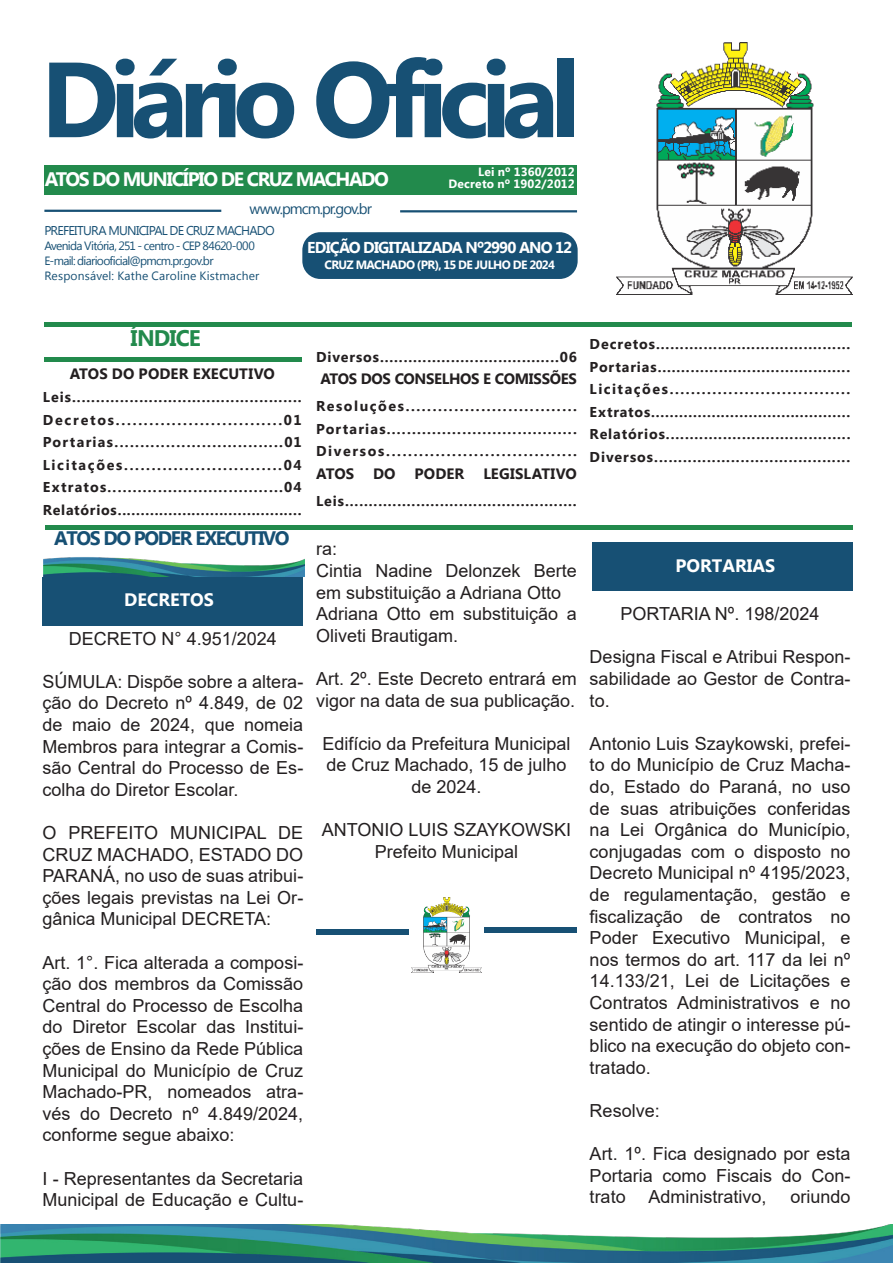
<style>
.page{position:relative;width:893px;height:1263px;background:#fff}
.page>*{position:absolute;margin:0;border:0;box-sizing:border-box;transform-origin:0 0}
.t1{font:700 106.5px "Myanmar Text";letter-spacing:-.085em;color:#175074}
.t2{font:700 22.5px "Myanmar Text";letter-spacing:-.04em;color:#228a4c}
.t3{font:700 19.5px "Myanmar Text";letter-spacing:-.075em;color:#fff}
.t4{font:700 19.5px "Myanmar Text";letter-spacing:-.07em;color:#175074}
.t5{font:18px/21.6px "Arial";color:#231f20;text-align:justify}
.t6{font:700 18px "Myanmar Text";color:#fff}
.t7{font:700 15.75px "Myanmar Text";letter-spacing:-.05em;color:#fff}
.t8{font:700 15px "Myanmar Text";letter-spacing:-.005em;color:#231f20}
.t9{font:700 15px "Myanmar Text";letter-spacing:-.025em;color:#231f20}
.t10{font:15px "Myanmar Text";letter-spacing:-.065em;color:#175074}
.t11{font:700 15px "Myanmar Text";letter-spacing:.015em;color:#231f20}
.t12{font:700 14.25px "Myanmar Text";letter-spacing:.08em;color:#231f20}
.t13{font:700 14.25px "Myanmar Text";letter-spacing:.06em;color:#231f20}
.t14{font:700 14.25px/22.5px "Myanmar Text";letter-spacing:.1em;color:#231f20}
.t15{font:700 14.25px "Myanmar Text";letter-spacing:.115em;color:#231f20}
.t16{font:700 14.25px "Myanmar Text";letter-spacing:.055em;color:#231f20}
.t17{font:700 14.25px "Myanmar Text";letter-spacing:.05em;color:#231f20}
.t18{font:700 14.25px "Myanmar Text";letter-spacing:.105em;color:#231f20}
.t19{font:700 14.25px "Myanmar Text";letter-spacing:.125em;color:#231f20}
.t20{font:12.75px "Myanmar Text";letter-spacing:-.06em;color:#175074}
.t21{font:12px "Myanmar Text";letter-spacing:-.05em;color:#175074}
.t22{font:12px "Myanmar Text";letter-spacing:.015em;color:#175074}
.t23{font:700 12px "Myanmar Text";letter-spacing:-.05em;color:#fff}
.t24{font:700 12px "Myanmar Text";letter-spacing:.015em;color:#fff}
.t25{font:700 12px "Myanmar Text";letter-spacing:-.01em;color:#fff}
</style>
<div class="page">
<img style="left:616px;top:42px;width:236px;height:252px">
<div style="left:44px;top:165px;width:533px;height:29px;background:#228a4c"></div>
<hr style="left:44px;top:210px;width:177px;height:2px;background:#175074">
<hr style="left:400px;top:210px;width:177px;height:2px;background:#175074">
<div style="left:302px;top:232px;width:276px;height:47px;background:#175074;border-radius:18px"></div>
<hr style="left:44px;top:322px;width:808px;height:4px;background:#228a4c">
<hr style="left:45px;top:525px;width:808px;height:4px;background:#228a4c">
<div style="left:44px;top:357px;width:258px;height:5px;background:#228a4c"></div>
<img style="left:0;top:1224px;width:893px;height:39px">
<img style="left:43px;top:557px;width:261px;height:20px">
<div style="left:43px;top:577px;width:260px;height:49px;background:#175074"></div>
<div style="left:592px;top:542px;width:261px;height:49px;background:#175074"></div>
<svg style="left:316px;top:929px;width:93px;height:6px"></svg>
<img style="left:411px;top:897px;width:71px;height:76px">
<svg style="left:484px;top:927px;width:93px;height:5px"></svg>
<p class="t1" style="left:41px;top:38px;width:541px">Diário Oficial</p>
<p class="t3" style="left:45px;top:168px;width:346px">ATOS DO MUNICÍPIO DE CRUZ MACHADO</p>
<p class="t25" style="left:478px;top:164px;width:98px">Lei nº 1360/2012</p>
<p class="t24" style="left:448px;top:176px;width:128px">Decreto nº 1902/2012</p>
<p class="t10" style="left:249px;top:200px;width:124px">www.pmcm.pr.gov.br</p>
<p class="t20" style="left:44px;top:223px;width:232px">PREFEITURA MUNICIPAL DE CRUZ MACHADO</p>
<p class="t21" style="left:44px;top:239px;width:212px">Avenida Vitória, 251 - centro - CEP 84620-000</p>
<p class="t21" style="left:44px;top:254px;width:171px">E-mail: diariooficial@pmcm.pr.gov.br</p>
<p class="t22" style="left:44px;top:269px;width:217px">Responsável: Kathe Caroline Kistmacher</p>
<p class="t7" style="left:307px;top:238px;width:266px">EDIÇÃO DIGITALIZADA Nº2990 ANO 12</p>
<p class="t23" style="left:324px;top:258px;width:232px">CRUZ MACHADO (PR), 15 DE JULHO DE 2024</p>
<p class="t2" style="left:131px;top:325px;width:72px">ÍNDICE</p>
<p class="t8" style="left:70px;top:365px;width:207px">ATOS DO PODER EXECUTIVO</p>
<p class="t12" style="left:43px;top:389px;width:260px">Leis................................................</p>
<p class="t19" style="left:43px;top:411px;width:260px">Decretos..............................01</p>
<p class="t12" style="left:43px;top:434px;width:260px">Portarias.................................01</p>
<p class="t15" style="left:43px;top:456px;width:260px">Licitações.............................04</p>
<p class="t12" style="left:43px;top:479px;width:260px">Extratos...................................04</p>
<p class="t17" style="left:43px;top:501px;width:260px">Relatórios........................................</p>
<p class="t4" style="left:54px;top:527px;width:237px">ATOS DO PODER EXECUTIVO</p>
<p class="t6" style="left:124px;top:589px;width:91px">DECRETOS</p>
<p class="t5" style="left:69px;top:627px;width:209px">DECRETO N° 4.951/2024</p>
<p class="t5" style="left:43px;top:670px;width:262px">SÚMULA: Dispõe sobre a altera&shy;ção do Decreto nº 4.849, de 02 de maio de 2024, que nomeia Membros para integrar a Comis&shy;são Central do Processo de Es&shy;colha do Diretor Escolar.</p>
<p class="t5" style="left:43px;top:822px;width:262px">O PREFEITO MUNICIPAL DE CRUZ MACHADO, ESTADO DO PARANÁ, no uso de suas atribui&shy;ções legais previstas na Lei Or&shy;gânica Municipal DECRETA:</p>
<p class="t5" style="left:43px;top:951px;width:262px">Art. 1°. Fica alterada a composi&shy;ção dos membros da Comissão Central do Processo de Escolha do Diretor Escolar das Institui&shy;ções de Ensino da Rede Pública Municipal do Município de Cruz Machado-PR, nomeados atra&shy;vés do Decreto nº 4.849/2024, conforme segue abaixo:</p>
<p class="t5" style="left:43px;top:1167px;width:262px">I - Representantes da Secretaria<br>Municipal de Educação e Cultu-</p>
<p class="t13" style="left:316px;top:348px;width:262px">Diversos......................................06</p>
<p class="t9" style="left:320px;top:370px;width:258px">ATOS DOS CONSELHOS E COMISSÕES</p>
<p class="t14" style="left:316px;top:395px;width:262px">Resoluções................................<br>Portarias......................................</p>
<p class="t15" style="left:316px;top:443px;width:262px">Diversos...................................</p>
<p class="t8" style="left:316px;top:465px;width:40px">ATOS</p>
<p class="t8" style="left:373px;top:465px;width:24px">DO</p>
<p class="t8" style="left:415px;top:465px;width:51px">PODER</p>
<p class="t11" style="left:483px;top:465px;width:95px">LEGISLATIVO</p>
<p class="t12" style="left:316px;top:492px;width:262px">Leis.................................................</p>
<p class="t12" style="left:590px;top:336px;width:262px">Decretos.........................................</p>
<p class="t13" style="left:590px;top:359px;width:262px">Portarias.........................................</p>
<p class="t18" style="left:590px;top:381px;width:262px">Licitações..................................</p>
<p class="t16" style="left:590px;top:404px;width:262px">Extratos...........................................</p>
<p class="t13" style="left:590px;top:426px;width:262px">Relatórios.......................................</p>
<p class="t12" style="left:590px;top:449px;width:262px">Diversos.........................................</p>
<p class="t5" style="left:316px;top:538px;width:23px">ra:</p>
<p class="t5" style="left:316px;top:560px;width:262px">Cintia Nadine Delonzek Berte em substituição a Adriana Otto</p>
<p class="t5" style="left:316px;top:603px;width:262px">Adriana Otto em substituição a<br>Oliveti Brautigam.</p>
<p class="t5" style="left:316px;top:668px;width:262px">Art. 2º. Este Decreto entrará em vigor na data de sua publicação.</p>
<p class="t5" style="left:322px;top:732px;width:250px;text-align:center">Edifício da Prefeitura Municipal de Cruz Machado, 15 de julho de 2024.</p>
<p class="t5" style="left:322px;top:819px;width:251px">ANTONIO LUIS SZAYKOWSKI</p>
<p class="t5" style="left:375px;top:840px;width:145px">Prefeito Municipal</p>
<p class="t6" style="left:675px;top:555px;width:101px">PORTARIAS</p>
<p class="t5" style="left:620px;top:603px;width:200px">PORTARIA Nº. 198/2024</p>
<p class="t5" style="left:590px;top:646px;width:262px">Designa Fiscal e Atribui Respon&shy;sabilidade ao Gestor de Contra&shy;to.</p>
<p class="t5" style="left:590px;top:732px;width:262px">Antonio Luis Szaykowski, prefei&shy;to do Município de Cruz Macha&shy;do, Estado do Paraná, no uso de suas atribuições conferidas na Lei Orgânica do Município, conjugadas com o disposto no Decreto Municipal nº 4195/2023, de regulamentação, gestão e fiscalização de contratos no Poder Executivo Municipal, e nos termos do art. 117 da lei nº 14.133/21, Lei de Licitações e Contratos Administrativos e no sentido de atingir o interesse pú&shy;blico na execução do objeto con&shy;tratado.</p>
<p class="t5" style="left:590px;top:1100px;width:72px">Resolve:</p>
<p class="t5" style="left:590px;top:1143px;width:262px">Art. 1º. Fica designado por esta Portaria como Fiscais do Con&shy;trato</p>
<p class="t5" style="left:648px;top:1186px;width:120px">Administrativo,</p>
<p class="t5" style="left:790px;top:1186px;width:62px">oriundo</p>
</div>
